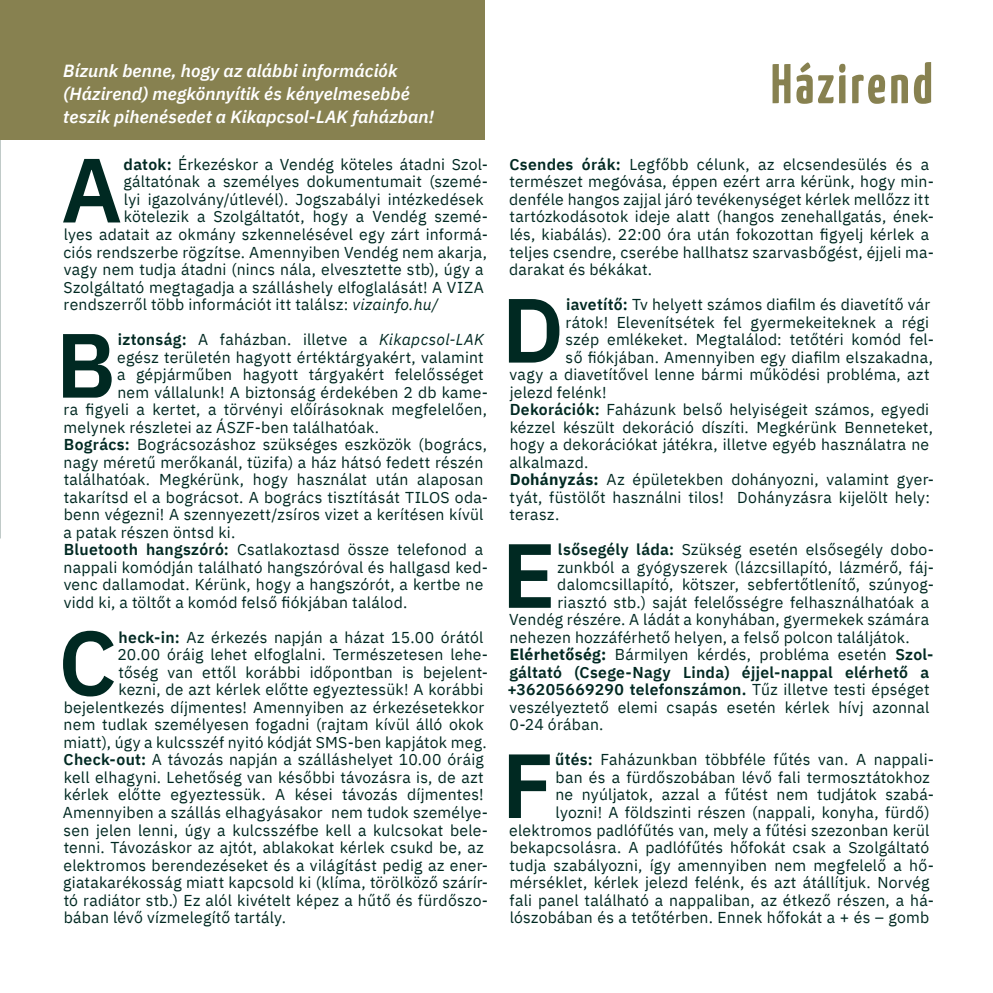
<style>
.page{position:relative;width:993px;height:993px;background:#fff}
.page>*{position:absolute;margin:0;border:0;box-sizing:border-box;transform-origin:0 0}
.t1{font:600 91px "IBM Plex Sans";color:#002922}
.t2{font:200 56px "Yanone Kaffeesatz";letter-spacing:.055em;color:#878150}
.t3{font:italic 600 17.5px/22.8px "IBM Plex Sans";letter-spacing:.005em;color:#fff}
.t4{font:15.75px/17.5px "IBM Plex Sans";letter-spacing:.015em;color:#002922}
.t5{font:600 15.75px "IBM Plex Sans";letter-spacing:.015em;color:#002922}
.s1{font-weight:600}
.s2{font-style:italic}
.s3{font-weight:700}
.s4{font-weight:400}
</style>
<div class="page">
<div style="left:0;top:0;width:484px;height:139px;background:#878150"></div>
<p class="t3" style="left:63px;top:58px;width:372px">Bízunk benne, hogy az alábbi információk (Házirend) megkönnyítik és kényelmesebbé teszik pihenésedet a Kikapcsol-LAK faházban!</p>
<h1 class="t1" style="left:61px;top:118px;width:63px">A</h1>
<p class="t4" style="left:124px;top:154px;width:366px"><span class="s1">datok:</span> Érkezéskor a Vendég köteles átadni Szol-</p>
<p class="t4" style="left:123px;top:172px;width:366px">gáltatónak a személyes dokumentumait (szemé-</p>
<p class="t4" style="left:124px;top:189px;width:361px">lyi igazolvány/útlevél). Jogszabályi intézkedések</p>
<p class="t4" style="left:124px;top:207px;width:365px">kötelezik a Szolgáltatót, hogy a Vendég szemé-</p>
<p class="t4" style="left:64px;top:224px;width:426px">lyes adatait az okmány szkennelésével egy zárt informá-</p>
<p class="t4" style="left:63px;top:242px;width:425px">ciós rendszerbe rögzítse. Amennyiben Vendég nem akarja,</p>
<p class="t4" style="left:64px;top:259px;width:421px">vagy nem tudja átadni (nincs nála, elvesztette stb), úgy a</p>
<p class="t4" style="left:63px;top:277px;width:422px">Szolgáltató megtagadja a szálláshely elfoglalását! A VIZA</p>
<p class="t4" style="left:64px;top:294px;width:376px">rendszerről több információt itt találsz: <span class="s2">vizainfo.hu/</span></p>
<h1 class="t1" style="left:56px;top:293px;width:62px">B</h1>
<p class="t4" style="left:118px;top:329px;width:367px"><span class="s1">iztonság:</span> A faházban. illetve a <span class="s2">Kikapcsol-LAK</span></p>
<p class="t4" style="left:117px;top:347px;width:368px">egész területén hagyott értéktárgyakért, valamint</p>
<p class="t4" style="left:117px;top:364px;width:368px">a gépjárműben hagyott tárgyakért felelősséget</p>
<p class="t4" style="left:117px;top:382px;width:372px">nem vállalunk! A biztonság érdekében 2 db kame-</p>
<p class="t4" style="left:64px;top:399px;width:425px">ra figyeli a kertet, a törvényi előírásoknak megfelelően,</p>
<p class="t4" style="left:64px;top:417px;width:317px">melynek részletei az ÁSZF-ben találhatóak.</p>
<p class="t4" style="left:64px;top:434px;width:424px"><span class="s1">Bogrács:</span> Bográcsozáshoz szükséges eszközök (bogrács,</p>
<p class="t4" style="left:64px;top:452px;width:421px">nagy méretű merőkanál, tüzifa) a ház hátsó fedett részén</p>
<p class="t4" style="left:64px;top:469px;width:421px">találhatóak. Megkérünk, hogy használat után alaposan</p>
<p class="t4" style="left:64px;top:487px;width:426px">takarítsd el a bográcsot. A bogrács tisztítását TILOS oda-</p>
<p class="t4" style="left:64px;top:504px;width:421px">benn végezni! A szennyezett/zsíros vizet a kerítésen kívül</p>
<p class="t4" style="left:63px;top:522px;width:173px">a patak részen öntsd ki.</p>
<p class="t4" style="left:64px;top:539px;width:421px"><span class="s1">Bluetooth hangszóró:</span> Csatlakoztasd össze telefonod a</p>
<p class="t4" style="left:64px;top:557px;width:426px">nappali komódján található hangszóróval és hallgasd ked-</p>
<p class="t4" style="left:64px;top:574px;width:421px">venc dallamodat. Kérünk, hogy a hangszórót, a kertbe ne</p>
<p class="t4" style="left:64px;top:592px;width:345px">vidd ki, a töltőt a komód felső fiókjában találod.</p>
<h1 class="t1" style="left:58px;top:591px;width:60px">C</h1>
<p class="t4" style="left:119px;top:627px;width:366px"><span class="s1">heck-in:</span> Az érkezés napján a házat 15.00 órától</p>
<p class="t4" style="left:117px;top:644px;width:372px">20.00 óráig lehet elfoglalni. Természetesen lehe-</p>
<p class="t4" style="left:118px;top:662px;width:371px">tőség van ettől korábbi időpontban is bejelent-</p>
<p class="t4" style="left:118px;top:679px;width:366px">kezni, de azt kérlek előtte egyeztessük! A korábbi</p>
<p class="t4" style="left:64px;top:697px;width:422px">bejelentkezés díjmentes! Amennyiben az érkezésetekkor</p>
<p class="t4" style="left:64px;top:714px;width:421px">nem tudlak személyesen fogadni (rajtam kívül álló okok</p>
<p class="t4" style="left:64px;top:732px;width:424px">miatt), úgy a kulcsszéf nyitó kódját SMS-ben kapjátok meg.</p>
<p class="t4" style="left:64px;top:749px;width:421px"><span class="s1">Check-out:</span> A távozás napján a szálláshelyet 10.00 óráig</p>
<p class="t4" style="left:64px;top:767px;width:421px">kell elhagyni. Lehetőség van későbbi távozásra is, de azt</p>
<p class="t4" style="left:64px;top:784px;width:421px">kérlek előtte egyeztessük. A kései távozás díjmentes!</p>
<p class="t4" style="left:63px;top:802px;width:427px">Amennyiben a szállás elhagyásakor nem tudok személye-</p>
<p class="t4" style="left:64px;top:819px;width:426px">sen jelen lenni, úgy a kulcsszéfbe kell a kulcsokat bele-</p>
<p class="t4" style="left:64px;top:837px;width:421px">tenni. Távozáskor az ajtót, ablakokat kérlek csukd be, az</p>
<p class="t4" style="left:63px;top:854px;width:426px">elektromos berendezéseket és a világítást pedig az ener-</p>
<p class="t4" style="left:63px;top:872px;width:426px">giatakarékosság miatt kapcsold ki (klíma, törölköző szárír-</p>
<p class="t4" style="left:64px;top:889px;width:426px">tó radiátor stb.) Ez alól kivételt képez a hűtő és fürdőszo-</p>
<p class="t4" style="left:64px;top:907px;width:223px">bában lévő vízmelegítő tartály.</p>
<h2 class="t2" style="left:770px;top:44px;width:163px">Házirend</h2>
<p class="t4" style="left:509px;top:154px;width:426px"><span class="s1">Csendes órák:</span> Legfőbb célunk, az elcsendesülés és a természet megóvása, éppen ezért arra kérünk, hogy min&shy;denféle hangos zajjal járó tevékenységet kérlek mellőzz itt tartózkodásotok ideje alatt (hangos zenehallgatás, ének&shy;lés, kiabálás). 22:00 óra után fokozottan figyelj kérlek a teljes csendre, cserébe hallhatsz szarvasbőgést, éjjeli ma&shy;darakat és békákat.</p>
<h1 class="t1" style="left:501px;top:258px;width:64px">D</h1>
<p class="t4" style="left:566px;top:294px;width:365px"><span class="s1">iavetítő:</span> Tv helyett számos diafilm és diavetítő vár</p>
<p class="t4" style="left:565px;top:312px;width:365px">rátok! Elevenítsétek fel gyermekeiteknek a régi</p>
<p class="t4" style="left:565px;top:329px;width:370px">szép emlékeket. Megtalálod: tetőtéri komód fel-</p>
<p class="t4" style="left:565px;top:347px;width:368px">ső fiókjában. Amennyiben egy diafilm elszakadna,</p>
<p class="t4" style="left:509px;top:364px;width:421px">vagy a diavetítővel lenne bármi működési probléma, azt</p>
<p class="t4" style="left:509px;top:382px;width:98px">jelezd felénk!</p>
<p class="t4" style="left:509px;top:399px;width:421px"><span class="s1">Dekorációk:</span> Faházunk belső helyiségeit számos, egyedi</p>
<p class="t4" style="left:509px;top:417px;width:424px">kézzel készült dekoráció díszíti. Megkérünk Benneteket,</p>
<p class="t4" style="left:509px;top:434px;width:421px">hogy a dekorációkat játékra, illetve egyéb használatra ne</p>
<p class="t4" style="left:509px;top:452px;width:80px">alkalmazd.</p>
<p class="t4" style="left:509px;top:469px;width:425px"><span class="s3">Dohányzás:</span> Az épületekben dohányozni, valamint gyer-</p>
<p class="t4" style="left:509px;top:487px;width:422px">tyát, füstölőt használni tilos! Dohányzásra kijelölt hely:</p>
<p class="t4" style="left:509px;top:504px;width:51px">terasz.</p>
<h1 class="t1" style="left:501px;top:503px;width:56px">E</h1>
<p class="t4" style="left:557px;top:539px;width:377px"><span class="s1">lsősegély láda:</span> Szükség esetén elsősegély dobo-</p>
<p class="t4" style="left:557px;top:557px;width:378px">zunkból a gyógyszerek (lázcsillapító, lázmérő, fáj-</p>
<p class="t4" style="left:557px;top:574px;width:378px">dalomcsillapító, kötszer, sebfertőtlenítő, szúnyog-</p>
<p class="t4" style="left:557px;top:592px;width:373px">riasztó stb.) saját felelősségre felhasználhatóak a</p>
<p class="t4" style="left:509px;top:609px;width:421px">Vendég részére. A ládát a konyhában, gyermekek számára</p>
<p class="t4" style="left:509px;top:627px;width:402px">nehezen hozzáférhető helyen, a felső polcon találjátok.</p>
<p class="t4" style="left:509px;top:644px;width:425px"><span class="s3">Elérhetőség:</span> Bármilyen kérdés, probléma esetén <span class="s1">Szol-</span></p>
<p class="t5" style="left:509px;top:659px;width:421px">gáltató (Csege-Nagy Linda) éjjel-nappal elérhető a</p>
<p class="t5" style="left:507px;top:677px;width:423px">+36205669290 telefonszámon. <span class="s4">Tűz illetve testi épséget</span></p>
<p class="t4" style="left:509px;top:697px;width:421px">veszélyeztető elemi csapás esetén kérlek hívj azonnal</p>
<p class="t4" style="left:509px;top:714px;width:96px">0-24 órában.</p>
<h1 class="t1" style="left:501px;top:713px;width:54px">F</h1>
<p class="t4" style="left:555px;top:749px;width:380px"><span class="s1">űtés:</span> Faházunkban többféle fűtés van. A nappali-</p>
<p class="t4" style="left:555px;top:767px;width:375px">ban és a fürdőszobában lévő fali termosztátokhoz</p>
<p class="t4" style="left:555px;top:784px;width:380px">ne nyúljatok, azzal a fűtést nem tudjátok szabá-</p>
<p class="t4" style="left:555px;top:802px;width:375px">lyozni! A földszinti részen (nappali, konyha, fürdő)</p>
<p class="t4" style="left:509px;top:819px;width:421px">elektromos padlófűtés van, mely a fűtési szezonban kerül</p>
<p class="t4" style="left:509px;top:837px;width:421px">bekapcsolásra. A padlófűtés hőfokát csak a Szolgáltató</p>
<p class="t4" style="left:509px;top:854px;width:426px">tudja szabályozni, így amennyiben nem megfelelő a hő-</p>
<p class="t4" style="left:509px;top:872px;width:421px">mérséklet, kérlek jelezd felénk, és azt átállítjuk. Norvég</p>
<p class="t4" style="left:509px;top:889px;width:426px">fali panel található a nappaliban, az étkező részen, a há-</p>
<p class="t4" style="left:509px;top:907px;width:421px">lószobában és a tetőtérben. Ennek hőfokát a + és – gomb</p>
</div>
